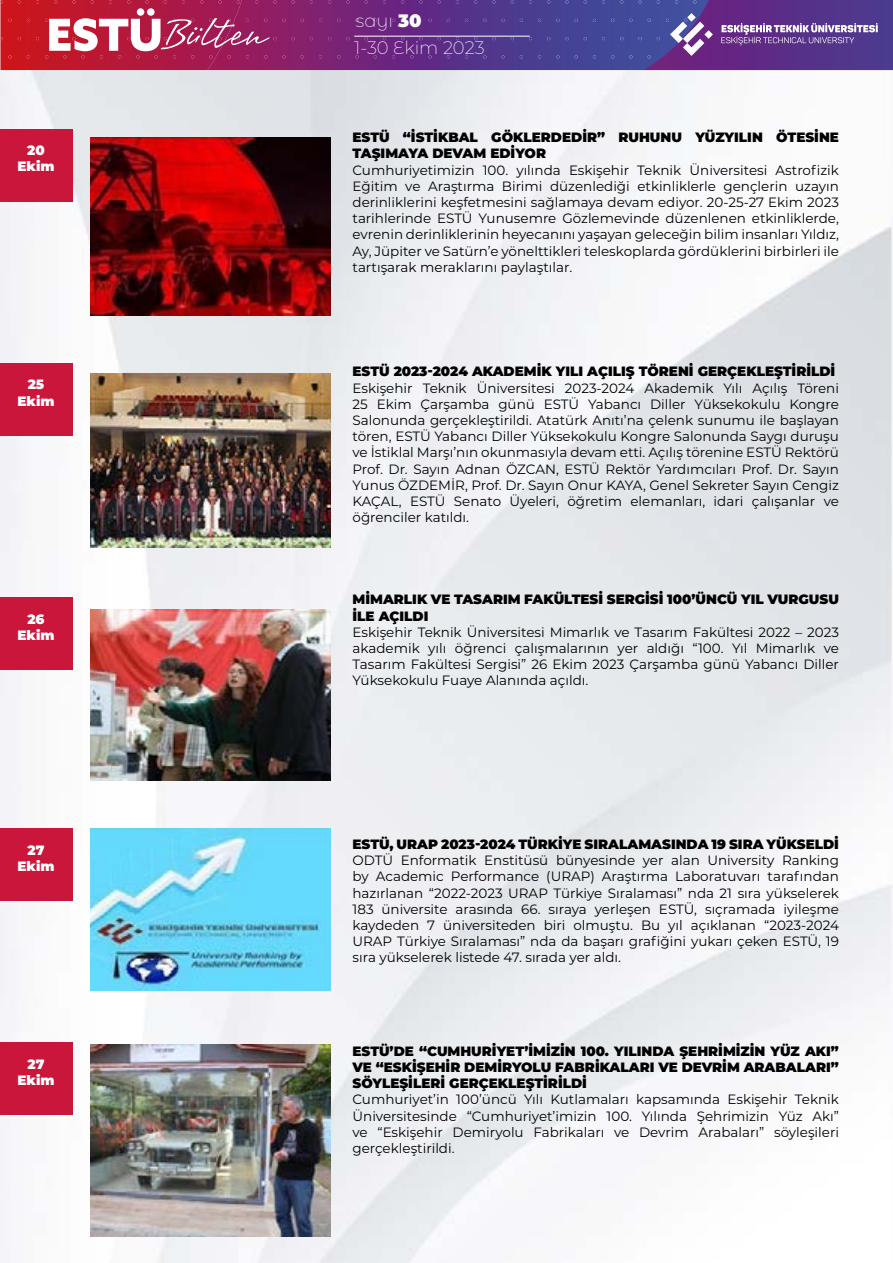
<style>
.page{position:relative;width:893px;height:1263px;background:#fff}
.page>*{position:absolute;margin:0;border:0;box-sizing:border-box;transform-origin:0 0}
.t1{font:200 18px/27.2px "Montserrat Alternates";color:#fff}
.t2{font:13.5px/16.2px "Montserrat";color:#000;text-align:justify}
.t3{font:900 13.5px/16.2px "Montserrat";color:#000}
.t4{font:900 13.5px/16.2px "Montserrat";color:#fff;text-align:center}
.s1{font-weight:900}
</style>
<div class="page">
<img style="left:0;top:70px;width:893px;height:1193px">
<svg style="left:0;top:0;width:893px;height:70px;background:#7c3a7d"></svg>
<div style="left:0;top:129px;width:72px;height:72px;background:#ca163a"></div>
<img style="left:91px;top:137px;width:240px;height:179px">
<div style="left:0;top:363px;width:72px;height:72px;background:#ca163a"></div>
<img style="left:91px;top:374px;width:240px;height:174px">
<div style="left:0;top:597px;width:72px;height:72px;background:#ca163a"></div>
<img style="left:91px;top:609px;width:240px;height:171px">
<hr style="left:354px;top:36px;width:176px;height:1px;background:#fff">
<div style="left:0;top:828px;width:72px;height:72px;background:#ca163a"></div>
<img style="left:91px;top:828px;width:240px;height:163px">
<div style="left:0;top:1043px;width:72px;height:72px;background:#ca163a"></div>
<img style="left:91px;top:1044px;width:240px;height:192px">
<p class="t4" style="left:17px;top:142px;width:39px">20<br>Ekim</p>
<p class="t4" style="left:17px;top:376px;width:39px">25<br>Ekim</p>
<p class="t4" style="left:17px;top:610px;width:39px">26<br>Ekim</p>
<p class="t4" style="left:17px;top:841px;width:39px">27<br>Ekim</p>
<p class="t4" style="left:17px;top:1055px;width:39px">27<br>Ekim</p>
<h1 class="t1" style="left:354px;top:6px;width:132px">sayı <span class="s1">30<br></span>1-30 Ekim 2023</h1>
<p class="t3" style="left:352px;top:128px;width:488px">ESTÜ “İSTİKBAL GÖKLERDEDİR” RUHUNU YÜZYILIN ÖTESİNE<br>TAŞIMAYA DEVAM EDİYOR</p>
<p class="t2" style="left:352px;top:161px;width:488px">Cumhuriyetimizin 100. yılında Eskişehir Teknik Üniversitesi Astrofizik Eğitim ve Araştırma Birimi düzenlediği etkinliklerle gençlerin uzayın derinliklerini keşfetmesini sağlamaya devam ediyor. 20-25-27 Ekim 2023 tarihlerinde ESTÜ Yunusemre Gözlemevinde düzenlenen etkinliklerde, evrenin derinliklerinin heyecanını yaşayan geleceğin bilim insanları Yıldız, Ay, Jüpiter ve Satürn’e yönelttikleri teleskoplarda gördüklerini birbirleri ile tartışarak meraklarını paylaştılar.</p>
<p class="t3" style="left:353px;top:363px;width:484px">ESTÜ 2023-2024 AKADEMİK YILI AÇILIŞ TÖRENİ GERÇEKLEŞTİRİLDİ</p>
<p class="t2" style="left:353px;top:379px;width:488px">Eskişehir Teknik Üniversitesi 2023-2024 Akademik Yılı Açılış Töreni 25 Ekim Çarşamba günü ESTÜ Yabancı Diller Yüksekokulu Kongre Salonunda gerçekleştirildi. Atatürk Anıtı’na çelenk sunumu ile başlayan tören, ESTÜ Yabancı Diller Yüksekokulu Kongre Salonunda Saygı duruşu ve İstiklal Marşı’nın okunmasıyla devam etti. Açılış törenine ESTÜ Rektörü Prof. Dr. Sayın Adnan ÖZCAN, ESTÜ Rektör Yardımcıları Prof. Dr. Sayın Yunus ÖZDEMİR, Prof. Dr. Sayın Onur KAYA, Genel Sekreter Sayın Cengiz KAÇAL, ESTÜ Senato Üyeleri, öğretim elemanları, idari çalışanlar ve öğrenciler katıldı.</p>
<p class="t3" style="left:353px;top:591px;width:488px">MİMARLIK VE TASARIM FAKÜLTESİ SERGİSİ 100’ÜNCÜ YIL VURGUSU<br>İLE AÇILDI</p>
<p class="t2" style="left:353px;top:623px;width:488px">Eskişehir Teknik Üniversitesi Mimarlık ve Tasarım Fakültesi 2022 – 2023 akademik yılı öğrenci çalışmalarının yer aldığı “100. Yıl Mimarlık ve Tasarım Fakültesi Sergisi” 26 Ekim 2023 Çarşamba günü Yabancı Diller Yüksekokulu Fuaye Alanında açıldı.</p>
<p class="t3" style="left:352px;top:835px;width:488px">ESTÜ, URAP 2023-2024 TÜRKİYE SIRALAMASINDA 19 SIRA YÜKSELDİ</p>
<p class="t2" style="left:352px;top:852px;width:488px">ODTÜ Enformatik Enstitüsü bünyesinde yer alan University Ranking by Academic Performance (URAP) Araştırma Laboratuvarı tarafından hazırlanan “2022-2023 URAP Türkiye Sıralaması” nda 21 sıra yükselerek 183 üniversite arasında 66. sıraya yerleşen ESTÜ, sıçramada iyileşme kaydeden 7 üniversiteden biri olmuştu. Bu yıl açıklanan “2023-2024<br>URAP Türkiye Sıralaması” nda da başarı grafiğini yukarı çeken ESTÜ, 19 sıra yükselerek listede 47. sırada yer aldı.</p>
<p class="t3" style="left:352px;top:1042px;width:488px;text-align:justify">ESTÜ’DE “CUMHURİYET’İMİZİN 100. YILINDA ŞEHRİMİZİN YÜZ AKI” VE “ESKİŞEHİR DEMİRYOLU FABRİKALARI VE DEVRİM ARABALARI” SÖYLEŞİLERİ GERÇEKLEŞTİRİLDİ</p>
<p class="t2" style="left:352px;top:1091px;width:488px">Cumhuriyet’in 100’üncü Yılı Kutlamaları kapsamında Eskişehir Teknik Üniversitesinde “Cumhuriyet’imizin 100. Yılında Şehrimizin Yüz Akı” ve “Eskişehir Demiryolu Fabrikaları ve Devrim Arabaları” söyleşileri gerçekleştirildi.</p>
</div>
